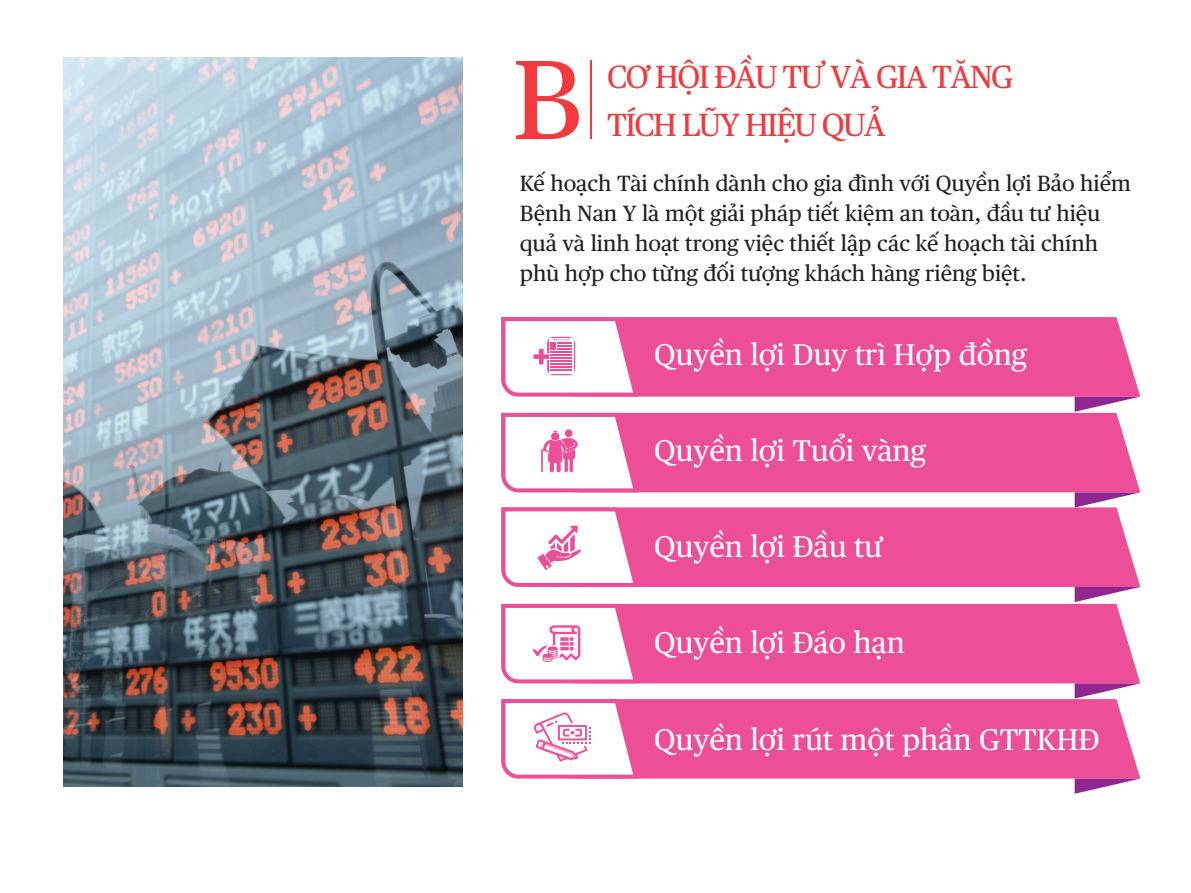
<style>
.page{position:relative;width:1191px;height:893px;background:#fff}
.page>*{position:absolute;margin:0;border:0;box-sizing:border-box;transform-origin:0 0}
.t1{font:112.6px "Chubb Publico Text VN";color:#f13a3d}
.t2{font:32px/47.4px "Chubb Publico Text VN";letter-spacing:-.05em;color:#f13a3d}
.t3{font:29.8px "Chubb Publico Text VN";color:#fff}
.t4{font:22px/30px "Chubb Publico Text VN";color:#231f20}
</style>
<div class="page">
<div style="left:638px;top:413px;width:502px;height:79px;background:#ec4f97"></div>
<svg style="left:1074px;top:492px;width:66px;height:15px"></svg>
<svg style="left:501px;top:413px;width:137px;height:79px"></svg>
<div style="left:638px;top:603px;width:502px;height:80px;background:#ec4f97"></div>
<svg style="left:1074px;top:683px;width:66px;height:15px"></svg>
<div style="left:638px;top:699px;width:502px;height:79px;background:#ec4f97"></div>
<svg style="left:1074px;top:778px;width:66px;height:15px"></svg>
<div style="left:638px;top:317px;width:502px;height:79px;background:#ec4f97"></div>
<svg style="left:1074px;top:396px;width:66px;height:15px"></svg>
<div style="left:638px;top:507px;width:502px;height:80px;background:#ec4f97"></div>
<svg style="left:1074px;top:587px;width:66px;height:15px"></svg>
<img style="left:64px;top:57px;width:398px;height:728px">
<svg style="left:501px;top:603px;width:137px;height:80px"></svg>
<svg style="left:501px;top:317px;width:137px;height:79px"></svg>
<svg style="left:501px;top:507px;width:137px;height:80px"></svg>
<hr style="left:590px;top:60px;width:2px;height:79px;background:#f13a3d">
<svg style="left:501px;top:699px;width:137px;height:79px"></svg>
<h2 class="t2" style="left:607px;top:52px;width:408px">CƠ HỘI ĐẦU TƯ VÀ GIA TĂNG<br>TÍCH LŨY HIỆU QUẢ</h2>
<p class="t4" style="left:520px;top:167px;width:612px">Kế hoạch Tài chính dành cho gia đình với Quyền lợi Bảo hiểm Bệnh Nan Y là một giải pháp tiết kiệm an toàn, đầu tư hiệu quả và linh hoạt trong việc thiết lập các kế hoạch tài chính phù hợp cho từng đối tượng khách hàng riêng biệt.</p>
<h1 class="t1" style="left:512px;top:15px;width:72px">B</h1>
<h3 class="t3" style="left:654px;top:332px;width:374px">Quyền lợi Duy trì Hợp đồng</h3>
<h3 class="t3" style="left:654px;top:428px;width:273px">Quyền lợi Tuổi vàng</h3>
<h3 class="t3" style="left:654px;top:524px;width:230px">Quyền lợi Đầu tư</h3>
<h3 class="t3" style="left:654px;top:620px;width:252px">Quyền lợi Đáo hạn</h3>
<h3 class="t3" style="left:654px;top:716px;width:447px">Quyền lợi rút một phần GTTKHĐ</h3>
</div>
